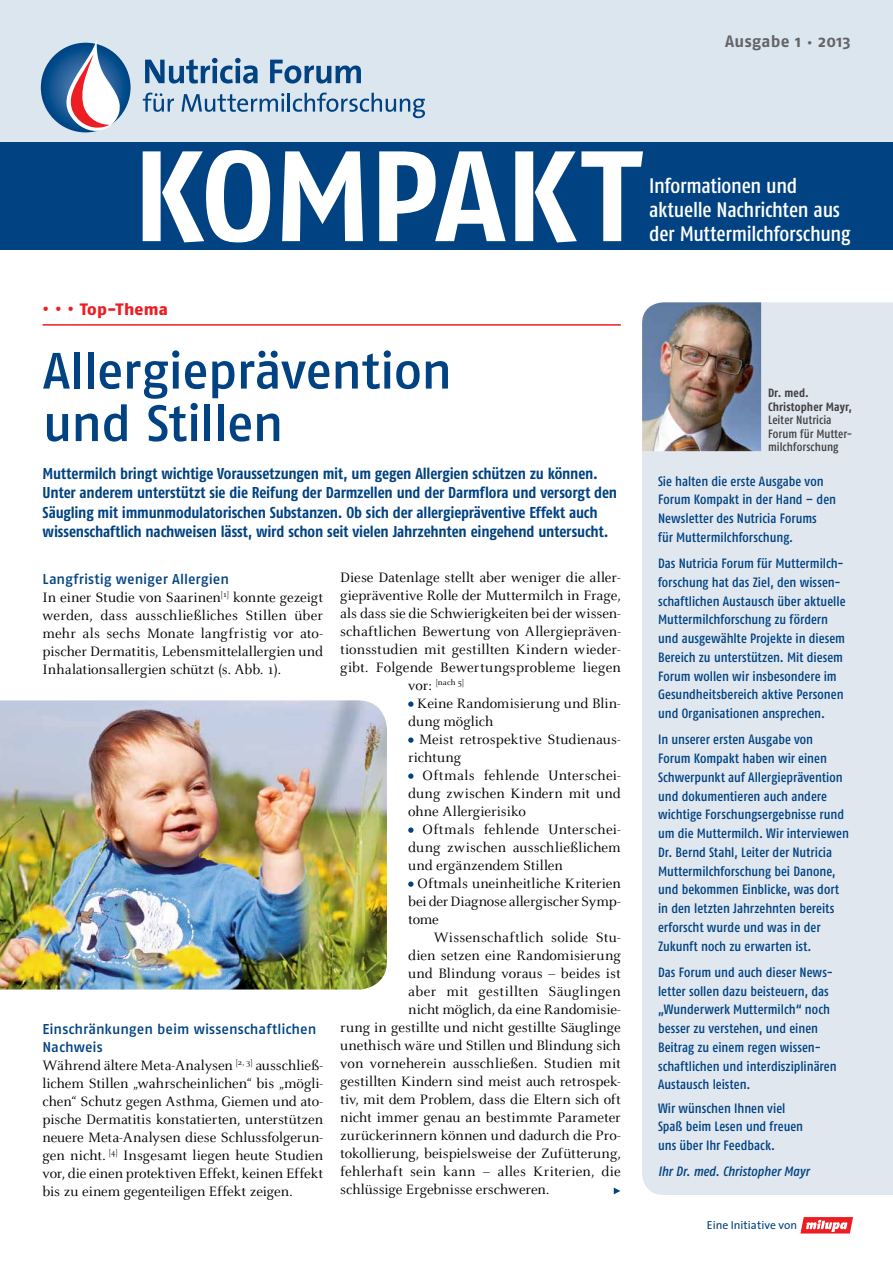
<style>
.page{position:relative;width:893px;height:1263px;background:#fff}
.page>*{position:absolute;margin:0;border:0;box-sizing:border-box;transform-origin:0 0}
.t1{font:700 128.25px "Fago No";letter-spacing:-.025em;color:#fff}
.t2{font:51px/52.5px "Fago No Med";letter-spacing:-.02em;color:#004282}
.t3{font:21px/24px "Fago Co Med";letter-spacing:-.015em;color:#fff}
.t4{font:700 16.5px "Fago No";letter-spacing:.01em;color:#636466}
.t5{font:16.5px "Fago No Exb";letter-spacing:.015em;color:#ed1d24}
.t6{font:700 15.75px/19.5px "Fago Co";letter-spacing:-.01em;color:#004282}
.t7{font:15px/18px "Celeste";color:#000;text-align:justify}
.t8{font:15px "Celeste";letter-spacing:.02em;color:#000}
.t9{font:14.25px/18px "Fago No Med";color:#004282}
.t10{font:13.5px/18.8px "Fago Co Med";color:#004282}
.t11{font:italic 13.5px "Fago Co Med";color:#004282}
.t12{font:12px/13.5px "Fago Co Med";letter-spacing:.005em;color:#414042}
.t13{font:700 12px/13.5px "Fago Co";letter-spacing:.01em;color:#414042}
.t14{font:11.7px "The Sans";color:#004282}
.t15{font:8.7px "Celeste";color:#000}
.s1{font-size:15px}
</style>
<div class="page">
<div style="left:0;top:0;width:893px;height:156px;background:#dce6ef"></div>
<div style="left:0;top:142px;width:893px;height:108px;background:#004282"></div>
<svg style="left:41px;top:43px;width:90px;height:89px;background:#0d518e"></svg>
<svg style="left:63px;top:40px;width:57px;height:92px;background:#a2a1b9"></svg>
<svg style="left:145px;top:58px;width:113px;height:26px"></svg>
<svg style="left:270px;top:60px;width:91px;height:24px"></svg>
<svg style="left:143px;top:93px;width:31px;height:19px"></svg>
<svg style="left:181px;top:93px;width:244px;height:25px"></svg>
<hr style="left:43px;top:324px;width:578px;height:2px;background:#ed1d24">
<svg style="left:408px;top:701px;width:5px;height:6px"></svg>
<svg style="left:408px;top:737px;width:5px;height:6px"></svg>
<svg style="left:408px;top:773px;width:5px;height:6px"></svg>
<svg style="left:408px;top:827px;width:5px;height:6px"></svg>
<svg style="left:408px;top:881px;width:5px;height:6px"></svg>
<svg style="left:614px;top:1187px;width:6px;height:7px"></svg>
<img style="left:0;top:700px;width:387px;height:289px">
<div style="left:642px;top:302px;width:251px;height:893px;background:#e0e7ef"></div>
<img style="left:642px;top:302px;width:119px;height:149px">
<svg style="left:800px;top:1217px;width:53px;height:16px"></svg>
<p class="t4" style="left:725px;top:32px;width:127px">Ausgabe 1 · 2013</p>
<h1 class="t1" style="left:132px;top:121px;width:510px">kompakt</h1>
<h3 class="t3" style="left:649px;top:173px;width:203px">Informationen und aktuelle Nachrichten aus der Muttermilchforschung</h3>
<p class="t5" style="left:43px;top:300px;width:127px">• • • Top-Thema</p>
<h2 class="t2" style="left:43px;top:344px;width:411px">Allergieprävention und Stillen</h2>
<p class="t6" style="left:43px;top:463px;width:576px">Muttermilch bringt wichtige Voraussetzungen mit, um gegen Allergien schützen zu können.<br>Unter anderem unterstützt sie die Reifung der Darmzellen und der Darmflora und versorgt den Säugling mit immunmodulatorischen Substanzen. Ob sich der allergiepräventive Effekt auch wissenschaftlich nachweisen lässt, wird schon seit vielen Jahrzehnten eingehend untersucht.</p>
<p class="t9" style="left:43px;top:570px;width:188px">Langfristig weniger Allergien</p>
<p class="t7" style="left:43px;top:588px;width:282px">In einer Studie von Saarinen<sup>[1]</sup> konnte gezeigt werden, dass ausschließliches Stillen über mehr als sechs Monate langfristig vor ato&shy;pischer Dermatitis, Lebensmittelallergien und Inhalationsallergien schützt (s. Abb. 1).</p>
<p class="t7" style="left:340px;top:569px;width:282px">Diese Datenlage stellt aber weniger die aller&shy;giepräventive Rolle der Muttermilch in Frage, als dass sie die Schwierigkeiten bei der wissen&shy;schaftlichen Bewertung von Allergiepräven&shy;tionsstudien mit gestillten Kindern wieder&shy;gibt. Folgende Bewertungsprobleme liegen</p>
<p class="t15" style="left:408px;top:678px;width:57px"><span class="s1">vor:</span> [nach 5]</p>
<p class="t7" style="left:408px;top:695px;width:214px;text-indent:9px">Keine Randomisierung und Blin&shy;dung möglich</p>
<p class="t7" style="left:408px;top:731px;width:214px;text-indent:11px">Meist retrospektive Studienaus&shy;richtung</p>
<p class="t7" style="left:408px;top:767px;width:214px;text-indent:14px">Oftmals fehlende Unterschei&shy;dung zwischen Kindern mit und ohne Allergierisiko</p>
<p class="t7" style="left:408px;top:821px;width:214px;text-indent:14px">Oftmals fehlende Unterschei&shy;dung zwischen ausschließlichem und ergänzendem Stillen</p>
<p class="t7" style="left:408px;top:875px;width:214px;text-indent:9px">Oftmals uneinheitliche Kriterien bei der Diagnose allergischer Symp&shy;tome</p>
<p class="t7" style="left:434px;top:929px;width:189px">Wissenschaftlich solide Stu-</p>
<p class="t7" style="left:408px;top:947px;width:214px">dien setzen eine Randomisierung</p>
<p class="t7" style="left:408px;top:965px;width:214px">und Blindung voraus – beides ist</p>
<p class="t8" style="left:408px;top:984px;width:214px">aber mit gestillten Säuglingen</p>
<p class="t7" style="left:408px;top:1001px;width:214px">nicht möglich, da eine Randomisie-</p>
<p class="t7" style="left:340px;top:1019px;width:282px">rung in gestillte und nicht gestillte Säuglinge</p>
<p class="t7" style="left:340px;top:1037px;width:282px">unethisch wäre und Stillen und Blindung sich</p>
<p class="t7" style="left:340px;top:1055px;width:282px">von vorneherein ausschließen. Studien mit</p>
<p class="t7" style="left:340px;top:1073px;width:282px">gestillten Kindern sind meist auch retrospek-</p>
<p class="t7" style="left:340px;top:1091px;width:282px">tiv, mit dem Problem, dass die Eltern sich oft</p>
<p class="t7" style="left:340px;top:1109px;width:282px">nicht immer genau an bestimmte Parameter</p>
<p class="t7" style="left:340px;top:1127px;width:282px">zurückerinnern können und dadurch die Pro-</p>
<p class="t7" style="left:340px;top:1145px;width:282px">tokollierung, beispielsweise der Zufütterung,</p>
<p class="t7" style="left:340px;top:1163px;width:282px">fehlerhaft sein kann – alles Kriterien, die</p>
<p class="t7" style="left:340px;top:1181px;width:211px">schlüssige Ergebnisse erschweren.</p>
<p class="t9" style="left:43px;top:1020px;width:275px">Einschränkungen beim wissenschaftlichen<br>Nachweis</p>
<p class="t7" style="left:43px;top:1056px;width:282px">Während ältere Meta-Analysen <sup>[2,</sup> <sup>3]</sup> ausschließ&shy;lichem Stillen „wahrscheinlichen“ bis „mögli&shy;chen“ Schutz gegen Asthma, Giemen und ato&shy;pische Dermatitis konstatierten, unterstützen neuere Meta-Analysen diese Schlussfolgerun&shy;gen nicht. <sup>[4]</sup> Insgesamt liegen heute Studien vor, die einen protektiven Effekt, keinen Effekt bis zu einem gegenteiligen Effekt zeigen.</p>
<p class="t13" style="left:768px;top:386px;width:85px">Dr. med.<br>Christopher Mayr,</p>
<p class="t12" style="left:768px;top:413px;width:86px">Leiter Nutricia<br>Forum für Mutter&shy;milchforschung</p>
<p class="t10" style="left:658px;top:471px;width:180px">Sie halten die erste Ausgabe von<br>Forum Kompakt in der Hand – den<br>Newsletter des Nutricia Forums<br>für Muttermilchforschung.</p>
<p class="t10" style="left:658px;top:554px;width:189px">Das Nutricia Forum für Muttermilch&shy;forschung hat das Ziel, den wissen&shy;schaftlichen Austausch über aktuelle Muttermilchforschung zu fördern und ausgewählte Projekte in diesem Bereich zu unterstützen. Mit diesem Forum wollen wir insbesondere im Gesundheitsbereich aktive Personen und Organisationen ansprechen.</p>
<p class="t10" style="left:658px;top:730px;width:192px">In unserer ersten Ausgabe von Forum Kompakt haben wir einen Schwerpunkt auf Allergieprävention und dokumentieren auch andere wichtige Forschungsergebnisse rund um die Muttermilch. Wir interviewen Dr. Bernd Stahl, Leiter der Nutricia Muttermilchforschung bei Danone, und bekommen Einblicke, was dort in den letzten Jahrzehnten bereits erforscht wurde und was in der Zukunft noch zu erwarten ist.</p>
<p class="t10" style="left:658px;top:963px;width:180px">Das Forum und auch dieser News&shy;letter sollen dazu beisteuern, das „Wunderwerk Muttermilch“ noch besser zu verstehen, und einen<br>Beitrag zu einem regen wissen&shy;schaftlichen und interdisziplinären<br>Austausch leisten.</p>
<p class="t10" style="left:658px;top:1098px;width:147px">Wir wünschen Ihnen viel<br>Spaß beim Lesen und freuen uns über Ihr Feedback.</p>
<p class="t11" style="left:658px;top:1164px;width:153px">Ihr Dr. med. Christopher Mayr</p>
<p class="t14" style="left:707px;top:1215px;width:92px">Eine Initiative von</p>
</div>
